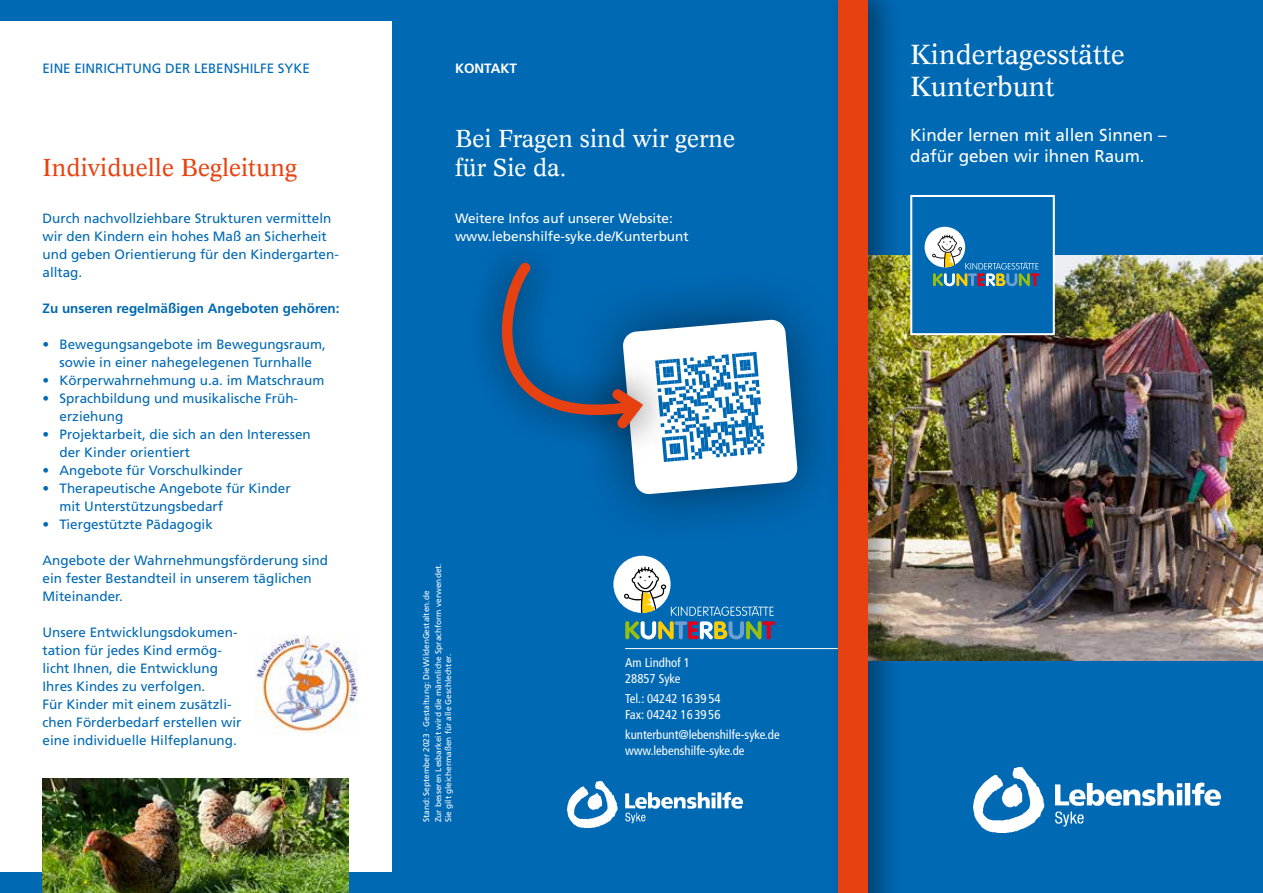
<style>
.page{position:relative;width:1263px;height:893px;background:#0069b4}
.page>*{position:absolute;margin:0;border:0;box-sizing:border-box;transform-origin:0 0}
.t1{font:27px/31.5px "Concorde";color:#fff}
.t2{font:24px/28.8px "Concorde";color:#fff}
.t3{font:24px "Concorde";color:#e74310}
.t4{font:17.25px/21px "Frutiger LT Std";color:#fff}
.t5{font:13.5px/18px "Frutiger LT Std";color:#0069b4}
.t6{font:13.5px/18px "Frutiger LT Std";color:#fff}
.t7{font:700 13.5px "Frutiger LT Std";color:#0069b4}
.t8{font:700 13.5px "Frutiger LT Std";color:#fff}
.t9{font:condensed 12.75px/15.8px "Frutiger LT Std";color:#fff}
.t10{font:8.25px/12px "Frutiger LT Std";color:#fff}
</style>
<div class="page">
<div style="left:0;top:21px;width:391px;height:851px;background:#fff"></div>
<img style="left:568px;top:781px;width:175px;height:46px">
<img style="left:903px;top:255px;width:360px;height:406px">
<div style="left:826px;top:0;width:77px;height:893px;background:#000;opacity:.4"></div>
<div style="left:838px;top:0;width:30px;height:893px;background:#e74011"></div>
<div style="left:910px;top:195px;width:145px;height:140px;background:#0069b4;border:2px solid #fff"></div>
<div style="left:569px;top:266px;width:282px;height:282px;background:#000;opacity:.5"></div>
<svg style="left:481px;top:256px;width:317px;height:239px"></svg>
<img style="left:974px;top:767px;width:246px;height:65px">
<div style="left:924px;top:227px;width:41px;height:40px;background:#fff;border-radius:50%"></div>
<svg style="left:932px;top:235px;width:107px;height:51px"></svg>
<hr style="left:625px;top:648px;width:213px;height:1px;background:#fff">
<div style="left:613px;top:556px;width:58px;height:57px;background:#fff;border-radius:50%"></div>
<svg style="left:624px;top:567px;width:151px;height:72px"></svg>
<img style="left:256px;top:635px;width:101px;height:99px">
<img style="left:43px;top:779px;width:306px;height:114px">
<p class="t5" style="left:43px;top:59px;width:269px">EINE EINRICHTUNG DER LEBENSHILFE SYKE</p>
<p class="t8" style="left:455px;top:60px;width:63px">KONTAKT</p>
<h2 class="t3" style="left:43px;top:152px;width:256px">Individuelle Begleitung</h2>
<p class="t5" style="left:43px;top:209px;width:298px">Durch nachvollziehbare Strukturen vermitteln wir den Kindern ein hohes Maß an Sicherheit und geben Orientierung für den Kindergarten&shy;alltag.</p>
<p class="t7" style="left:43px;top:300px;width:299px">Zu unseren regelmäßigen Angeboten gehören:</p>
<p class="t5" style="left:43px;top:335px;width:285px;text-align:center">• Bewegungsangebote im Bewegungsraum, sowie in einer nahegelegenen Turnhalle</p>
<p class="t5" style="left:43px;top:371px;width:283px">• Körperwahrnehmung u.a. im Matschraum</p>
<p class="t5" style="left:60px;top:389px;width:240px;text-indent:-17px">• Sprachbildung und musikalische Früh&shy;erziehung</p>
<p class="t5" style="left:60px;top:425px;width:253px;text-indent:-17px">• Projektarbeit, die sich an den Interessen der Kinder orientiert</p>
<p class="t5" style="left:43px;top:461px;width:202px">• Angebote für Vorschulkinder</p>
<p class="t5" style="left:60px;top:479px;width:233px;text-indent:-17px">• Therapeutische Angebote für Kinder mit Unterstützungsbedarf</p>
<p class="t5" style="left:43px;top:515px;width:172px">• Tiergestützte Pädagogik</p>
<p class="t5" style="left:43px;top:551px;width:287px">Angebote der Wahrnehmungsförderung sind ein fester Bestandteil in unserem täglichen<br>Miteinander.</p>
<p class="t5" style="left:43px;top:623px;width:200px">Unsere Entwicklungsdokumen&shy;tation für jedes Kind ermög&shy;licht Ihnen, die Entwicklung<br>Ihres Kindes zu verfolgen.<br>Für Kinder mit einem zusätzli&shy;chen Förderbedarf erstellen wir eine individuelle Hilfeplanung.</p>
<h2 class="t2" style="left:455px;top:124px;width:281px">Bei Fragen sind wir gerne für Sie da.</h2>
<p class="t6" style="left:455px;top:209px;width:235px">Weitere Infos auf unserer Website: www.lebenshilfe-syke.de/Kunterbunt</p>
<p class="t10" style="left:420px;top:822px;width:261px;rotate:-90deg">Stand: September 2023 · Gestaltung: DieWildenGestalten.de<br>Zur besseren Lesbarkeit wird die männliche Sprachform verwendet.</p>
<p class="t10" style="left:442px;top:822px;width:170px;rotate:-90deg">Sie gilt gleichermaßen für alle Geschlechter.</p>
<p class="t9" style="left:625px;top:655px;width:66px">Am Lindhof 1<br>28857 Syke</p>
<p class="t9" style="left:625px;top:691px;width:97px">Tel.: 04242 16 39 54<br>Fax: 04242 16 39 56</p>
<p class="t9" style="left:625px;top:727px;width:156px">kunterbunt@lebenshilfe-syke.de www.lebenshilfe-syke.de</p>
<h1 class="t1" style="left:910px;top:38px;width:216px">Kindertagesstätte<br>Kunterbunt</h1>
<p class="t4" style="left:910px;top:124px;width:258px">Kinder lernen mit allen Sinnen – dafür geben wir ihnen Raum.</p>
</div>
